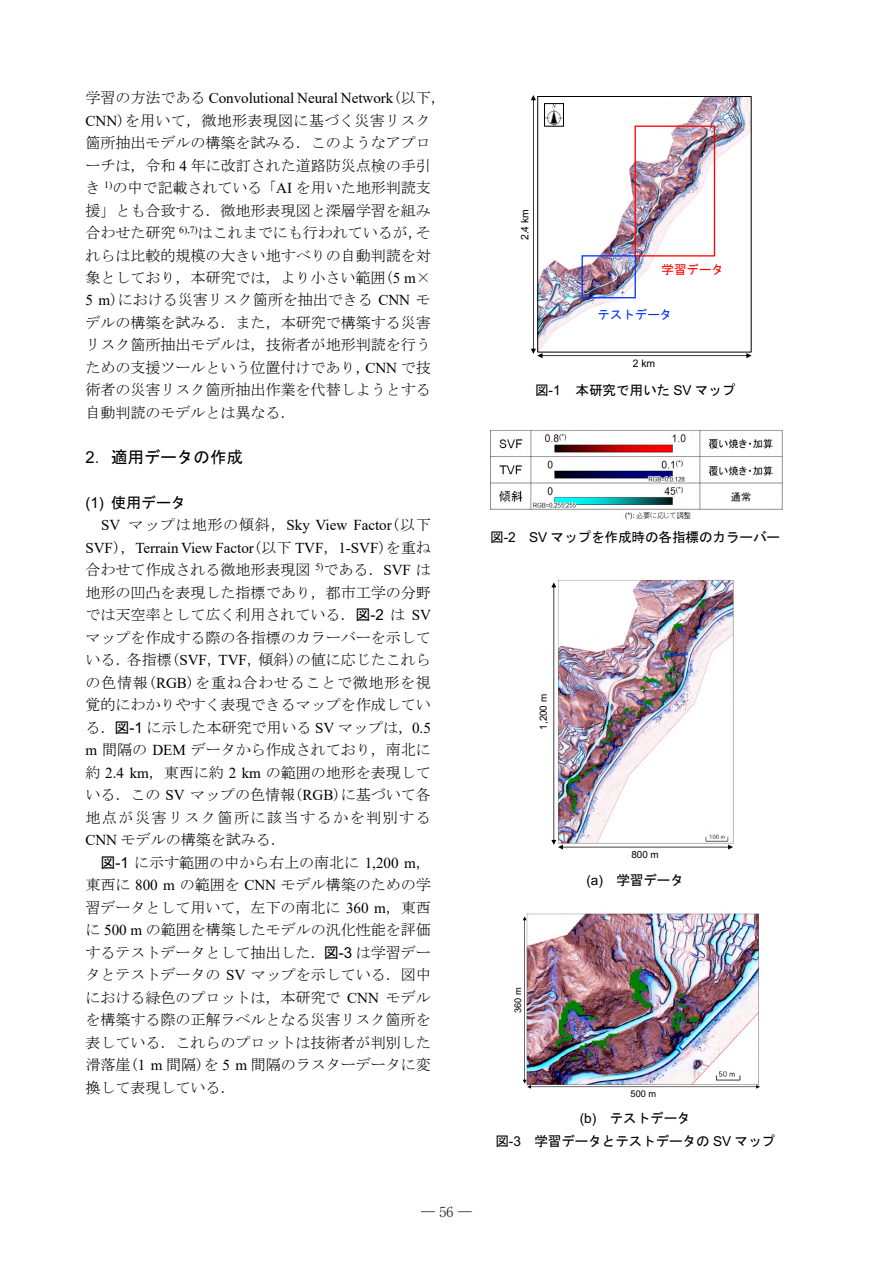
<style>
.page{position:relative;width:893px;height:1263px;background:#fff}
.page>*{position:absolute;margin:0;border:0;box-sizing:border-box;transform-origin:0 0}
.t1{font:16.5px "MS Gothic";letter-spacing:-.005em;color:#000}
.t2{font:15.15px/22.5px "MS Mincho";letter-spacing:-.005em;color:#000;text-align:justify}
.t3{font:15.15px/22.6px "Times New Roman";letter-spacing:-.005em;color:#000;text-align:right}
.t4{font:15.15px "MS Gothic";letter-spacing:-.01em;color:#000}
.t5{font:300 13.8px "Ryumin Pro";color:#231f20}
.t6{font:13.65px/23.4px "MS Gothic";letter-spacing:-.015em;color:#000;text-align:center}
.t7{font:12.45px "MS Gothic";color:#0432ff}
.t8{font:12.45px "MS Gothic";color:#f00}
.t9{font:10.35px "Arial";color:#000}
.t10{font:9.9px "Arial";color:#000}
.t11{font:9.3px "Arial";color:#000}
.s1{font-family:"MS Mincho"}
.s2{font-family:"Times New Roman"}
.s3{font-family:"Arial"}
.s4{font-family:"MS Gothic"}
</style>
<div class="page">
<img style="left:531px;top:95px;width:221px;height:263px">
<div style="left:544px;top:103px;width:20px;height:24px;border:1px solid #000"></div>
<img style="left:545px;top:101px;width:18px;height:25px">
<div style="left:635px;top:126px;width:80px;height:130px;border:1px solid #f00"></div>
<div style="left:582px;top:255px;width:54px;height:43px;border:1px solid #0432ff"></div>
<img style="left:490px;top:430px;width:292px;height:90px">
<img style="left:551px;top:582px;width:182px;height:267px">
<img style="left:526px;top:913px;width:233px;height:3px">
<img style="left:523px;top:916px;width:237px;height:173px">
<p class="t3" style="left:85px;top:86px;width:362px"><span class="s1">学習の方法である</span> Convolutional Neural Network<span class="s1">(以下，</span></p>
<p class="t2" style="left:85px;top:109px;width:347px"><span class="s2">CNN</span>)を用いて，微地形表現図に基づく災害リスク箇所抽出モデルの構築を試みる．このようなアプローチは，令和 <span class="s2">4</span> 年に改訂された道路防災点検の手引き <sup>1)</sup>の中で記載されている「<span class="s2">AI</span> を用いた地形判読支援」とも合致する．微地形表現図と深層学習を組み合わせた研究 <sup>6),7)</sup>はこれまでにも行われているが，それらは比較的規模の大きい地すべりの自動判読を対象としており，本研究では，より小さい範囲(<span class="s2">5 m</span>× <span class="s2">5 m</span>)における災害リスク箇所を抽出できる <span class="s2">CNN</span> モデルの構築を試みる．また，本研究で構築する災害リスク箇所抽出モデルは，技術者が地形判読を行うための支援ツールという位置付けであり，<span class="s2">CNN</span> で技術者の災害リスク箇所抽出作業を代替しようとする自動判読のモデルとは異なる．</p>
<p class="t1" style="left:85px;top:449px;width:159px"><span class="s3">2</span>．適用データの作成</p>
<p class="t4" style="left:85px;top:495px;width:102px"><span class="s3">(1)</span> 使用データ</p>
<p class="t3" style="left:85px;top:513px;width:347px">SV <span class="s1">マップは地形の傾斜，</span>Sky View Factor<span class="s1">(以下<br></span>SVF<span class="s1">)，</span>Terrain View Factor<span class="s1">(以下</span> TVF<span class="s1">，</span>1-SVF<span class="s1">)を重ね</span></p>
<p class="t2" style="left:85px;top:559px;width:347px">合わせて作成される微地形表現図 <sup>5)</sup>である．<span class="s2">SVF</span> は地形の凹凸を表現した指標であり，都市工学の分野では天空率として広く利用されている．<span class="s4">図</span><span class="s3">-2</span> は <span class="s2">SV</span>マップを作成する際の各指標のカラーバーを示している．各指標(<span class="s2">SVF</span>，<span class="s2">TVF</span>，傾斜)の値に応じたこれらの色情報(<span class="s2">RGB</span>)を重ね合わせることで微地形を視覚的にわかりやすく表現できるマップを作成している．<span class="s4">図</span><span class="s3">-1</span> に示した本研究で用いる <span class="s2">SV</span> マップは，<span class="s2">0.5 m</span> 間隔の <span class="s2">DEM</span> データから作成されており，南北に約 <span class="s2">2.4 km</span>，東西に約 <span class="s2">2 km</span> の範囲の地形を表現している．この <span class="s2">SV</span> マップの色情報(<span class="s2">RGB</span>)に基づいて各地点が災害リスク箇所に該当するかを判別する<span class="s2">CNN</span> モデルの構築を試みる．</p>
<p class="t2" style="left:85px;top:851px;width:347px;text-indent:15px"><span class="s4">図</span><span class="s3">-1</span> に示す範囲の中から右上の南北に <span class="s2">1,200 m</span>，東西に <span class="s2">800 m</span> の範囲を <span class="s2">CNN</span> モデル構築のための学習データとして用いて，左下の南北に <span class="s2">360 m</span>，東西に <span class="s2">500 m</span> の範囲を構築したモデルの汎化性能を評価するテストデータとして抽出した．<span class="s4">図</span><span class="s3">-3</span> は学習データとテストデータの <span class="s2">SV</span> マップを示している．図中における緑色のプロットは，本研究で <span class="s2">CNN</span> モデルを構築する際の正解ラベルとなる災害リスク箇所を表している．これらのプロットは技術者が判別した滑落崖(<span class="s2">1 m</span> 間隔)を <span class="s2">5 m</span> 間隔のラスターデータに変換して表現している．</p>
<p class="t9" style="left:518px;top:240px;width:33px;rotate:-90deg">2.4 km</p>
<p class="t8" style="left:662px;top:264px;width:64px">学習データ</p>
<p class="t7" style="left:598px;top:308px;width:76px">テストデータ</p>
<p class="t9" style="left:633px;top:357px;width:24px">2 km</p>
<p class="t6" style="left:535px;top:378px;width:202px">図<span class="s3">-1</span> 本研究で用いた <span class="s3">SV</span> マップ</p>
<p class="t6" style="left:490px;top:526px;width:292px">図<span class="s3">-2 SV</span> マップを作成時の各指標のカラーバー</p>
<p class="t10" style="left:537px;top:730px;width:37px;rotate:-90deg">1,200 m</p>
<p class="t11" style="left:511px;top:1013px;width:27px;rotate:-90deg">360 m</p>
<p class="t10" style="left:631px;top:847px;width:29px">800 m</p>
<p class="t6" style="left:586px;top:868px;width:99px"><span class="s3">(a)</span> 学習データ</p>
<p class="t11" style="left:631px;top:1087px;width:27px">500 m</p>
<p class="t6" style="left:495px;top:1106px;width:281px"><span class="s3">(b)</span> テストデータ<br>図<span class="s3">-3</span> 学習データとテストデータの <span class="s3">SV</span> マップ</p>
<p class="t5" style="left:421px;top:1201px;width:52px">― 56 ―</p>
</div>
